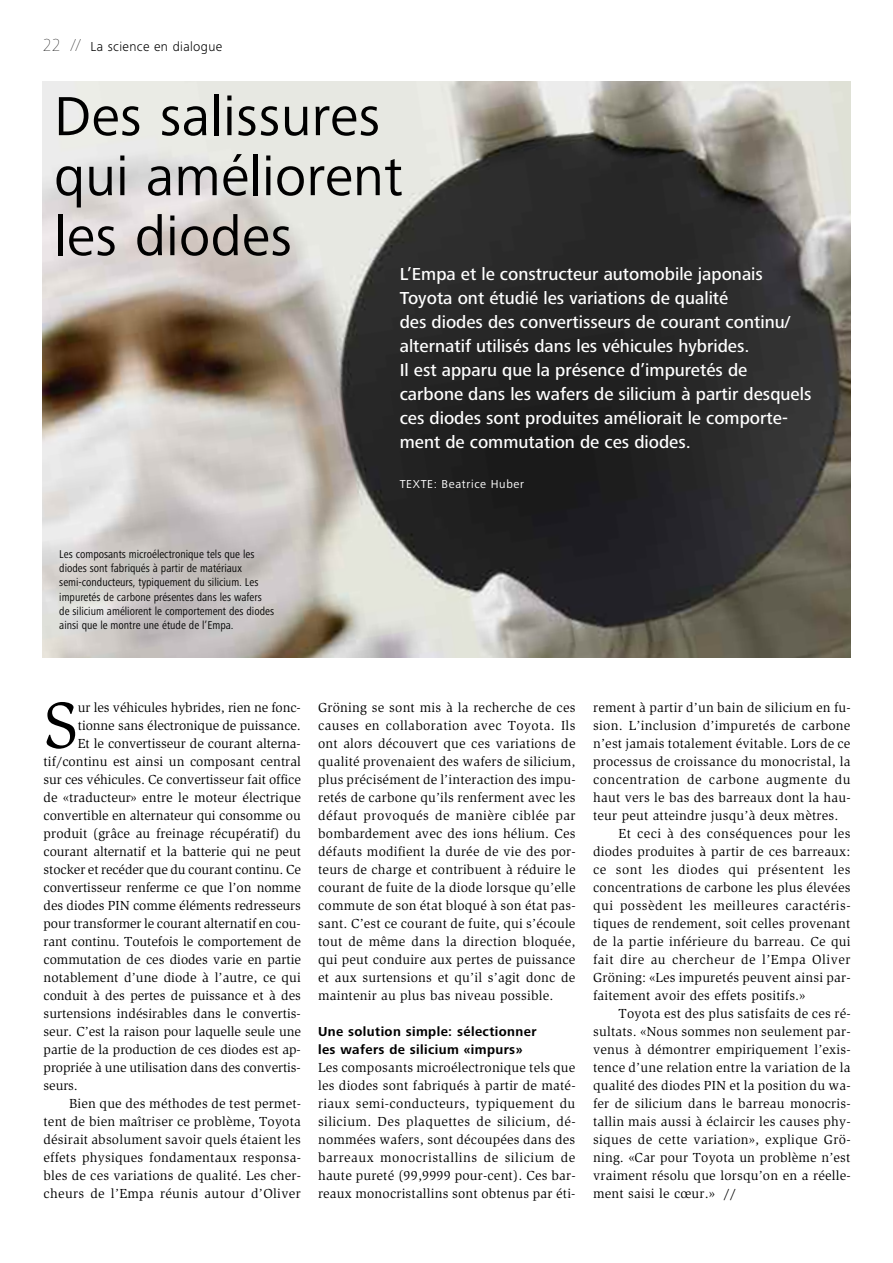
<style>
.page{position:relative;width:893px;height:1263px;background:#fff}
.page>*{position:absolute;margin:0;border:0;box-sizing:border-box;transform-origin:0 0}
.t1{font:67.2px "Slimbach Std";color:#000}
.t2{font:57px/60px "Frutiger Next Pro";letter-spacing:.005em;color:#000}
.t3{font:500 18px/24px "Frutiger Next Pro";color:#fff}
.t4{font:13.5px/18px "Slimbach Std";letter-spacing:.015em;color:#000;text-align:justify}
.t5{font:13.5px "Slimbach Std";letter-spacing:-.005em;color:#000}
.t6{font:13.5px "Slimbach Std";letter-spacing:.035em;color:#000}
.t7{font:700 13.5px/18px "Frutiger Next Pro";letter-spacing:.03em;color:#000}
.t8{font:300 13.5px "Frutiger Next Pro";letter-spacing:.025em;color:#000}
.t9{font:12px "Frutiger Next Pro";letter-spacing:.055em;color:#fff}
.t10{font:condensed 11.7px/14.1px "Frutiger Next Pro";color:#000}
.s1{font-weight:900;font-size:18px}
</style>
<div class="page">
<img style="left:43px;top:82px;width:807px;height:576px">
<p class="t8" style="left:43px;top:42px;width:181px"><span class="s1">22 //</span> La science en dialogue</p>
<h2 class="t2" style="left:54px;top:92px;width:350px">Des salissures qui améliorent les diodes</h2>
<p class="t3" style="left:400px;top:264px;width:413px">L’Empa et le constructeur automobile japonais Toyota ont étudié les variations de qualité<br>des diodes des convertisseurs de courant continu/ alternatif utilisés dans les véhicules hybrides.<br>Il est apparu que la présence d’impuretés de carbone dans les wafers de silicium à partir desquels ces diodes sont produites améliorait le comporte&shy;ment de commutation de ces diodes.</p>
<p class="t9" style="left:400px;top:480px;width:126px">TEXTE: Beatrice Huber</p>
<p class="t10" style="left:59px;top:549px;width:216px">Les composants microélectronique tels que les diodes sont fabriqués à partir de matériaux semi-conducteurs, typiquement du silicium. Les impuretés de carbone présentes dans les wafers de silicium améliorent le comportement des diodes ainsi que le montre une étude de l’Empa.</p>
<h1 class="t1" style="left:44px;top:699px;width:36px">S</h1>
<p class="t5" style="left:78px;top:702px;width:224px">ur les véhicules hybrides, rien ne fonc-</p>
<p class="t5" style="left:78px;top:720px;width:224px">tionne sans électronique de puissance.</p>
<p class="t5" style="left:78px;top:738px;width:224px">Et le convertisseur de courant alterna-</p>
<p class="t4" style="left:44px;top:753px;width:259px">tif/continu est ainsi un composant central</p>
<p class="t5" style="left:44px;top:774px;width:259px">sur ces véhicules. Ce convertisseur fait office</p>
<p class="t4" style="left:44px;top:789px;width:259px">de «traducteur» entre le moteur électrique</p>
<p class="t5" style="left:44px;top:810px;width:259px">convertible en alternateur qui consomme ou</p>
<p class="t4" style="left:44px;top:825px;width:259px">produit (grâce au freinage récupératif) du</p>
<p class="t5" style="left:44px;top:846px;width:259px">courant alternatif et la batterie qui ne peut</p>
<p class="t5" style="left:44px;top:864px;width:259px">stocker et recéder que du courant continu. Ce</p>
<p class="t5" style="left:44px;top:882px;width:259px">convertisseur renferme ce que l’on nomme</p>
<p class="t5" style="left:44px;top:900px;width:259px">des diodes PIN comme éléments redresseurs</p>
<p class="t5" style="left:44px;top:918px;width:259px">pour transformer le courant alternatif en cou-</p>
<p class="t5" style="left:44px;top:936px;width:259px">rant continu. Toutefois le comportement de</p>
<p class="t5" style="left:44px;top:954px;width:259px">commutation de ces diodes varie en partie</p>
<p class="t4" style="left:44px;top:969px;width:259px">notablement d’une diode à l’autre, ce qui</p>
<p class="t5" style="left:44px;top:990px;width:259px">conduit à des pertes de puissance et à des</p>
<p class="t4" style="left:44px;top:1005px;width:259px">surtensions indésirables dans le convertis-</p>
<p class="t5" style="left:44px;top:1026px;width:259px">seur. C’est la raison pour laquelle seule une</p>
<p class="t5" style="left:44px;top:1044px;width:259px">partie de la production de ces diodes est ap-</p>
<p class="t5" style="left:44px;top:1062px;width:259px">propriée à une utilisation dans des convertis-</p>
<p class="t4" style="left:44px;top:1077px;width:36px">seurs.</p>
<p class="t4" style="left:69px;top:1095px;width:233px">Bien que des méthodes de test permet-</p>
<p class="t4" style="left:44px;top:1113px;width:259px">tent de bien maîtriser ce problème, Toyota</p>
<p class="t4" style="left:44px;top:1131px;width:259px">désirait absolument savoir quels étaient les</p>
<p class="t4" style="left:44px;top:1149px;width:259px">effets physiques fondamentaux responsa-</p>
<p class="t4" style="left:44px;top:1167px;width:259px">bles de ces variations de qualité. Les cher-</p>
<p class="t4" style="left:43px;top:1185px;width:259px">cheurs de l’Empa réunis autour d’Oliver</p>
<p class="t4" style="left:318px;top:699px;width:259px">Gröning se sont mis à la recherche de ces causes en collaboration avec Toyota. Ils ont alors découvert que ces variations de qualité provenaient des wafers de silicium, plus précisément de l’interaction des impu&shy;retés de carbone qu’ils renferment avec les défaut provoqués de manière ciblée par bombardement avec des ions hélium. Ces défauts modifient la durée de vie des por&shy;teurs de charge et contribuent à réduire le courant de fuite de la diode lorsque qu’elle commute de son état bloqué à son état pas&shy;sant. C’est ce courant de fuite, qui s’écoule tout de même dans la direction bloquée, qui peut conduire aux pertes de puissance et aux surtensions et qu’il s’agit donc de maintenir au plus bas niveau possible.</p>
<p class="t7" style="left:318px;top:1024px;width:220px">Une solution simple: sélectionner les wafers de silicium «impurs»</p>
<p class="t4" style="left:318px;top:1059px;width:259px">Les composants microélectronique tels que les diodes sont fabriqués à partir de maté&shy;riaux semi-conducteurs, typiquement du silicium. Des plaquettes de silicium, dé&shy;nommées wafers, sont découpées dans des barreaux monocristallins de silicium de haute pureté (99,9999 pour-cent). Ces bar&shy;reaux monocristallins sont obtenus par éti-</p>
<p class="t4" style="left:593px;top:699px;width:259px">rement à partir d’un bain de silicium en fu-</p>
<p class="t4" style="left:593px;top:717px;width:259px">sion. L’inclusion d’impuretés de carbone</p>
<p class="t4" style="left:593px;top:735px;width:259px">n’est jamais totalement évitable. Lors de ce</p>
<p class="t4" style="left:593px;top:753px;width:259px">processus de croissance du monocristal, la</p>
<p class="t6" style="left:593px;top:774px;width:259px">concentration de carbone augmente du</p>
<p class="t4" style="left:593px;top:789px;width:259px">haut vers le bas des barreaux dont la hau-</p>
<p class="t4" style="left:593px;top:807px;width:247px">teur peut atteindre jusqu’à deux mètres.</p>
<p class="t4" style="left:619px;top:825px;width:233px">Et ceci à des conséquences pour les</p>
<p class="t4" style="left:593px;top:843px;width:259px">diodes produites à partir de ces barreaux:</p>
<p class="t6" style="left:593px;top:864px;width:259px">ce sont les diodes qui présentent les</p>
<p class="t4" style="left:593px;top:879px;width:259px">concentrations de carbone les plus élevées</p>
<p class="t6" style="left:593px;top:900px;width:259px">qui possèdent les meilleures caractéris-</p>
<p class="t4" style="left:593px;top:915px;width:259px">tiques de rendement, soit celles provenant</p>
<p class="t4" style="left:593px;top:933px;width:259px">de la partie inférieure du barreau. Ce qui</p>
<p class="t6" style="left:593px;top:954px;width:259px">fait dire au chercheur de l’Empa Oliver</p>
<p class="t4" style="left:593px;top:969px;width:259px">Gröning: «Les impuretés peuvent ainsi par-</p>
<p class="t4" style="left:593px;top:987px;width:214px">faitement avoir des effets positifs.»</p>
<p class="t4" style="left:619px;top:1005px;width:234px">Toyota est des plus satisfaits de ces ré-</p>
<p class="t4" style="left:593px;top:1023px;width:259px">sultats. «Nous sommes non seulement par-</p>
<p class="t4" style="left:593px;top:1041px;width:259px">venus à démontrer empiriquement l’exis-</p>
<p class="t4" style="left:593px;top:1059px;width:259px">tence d’une relation entre la variation de la</p>
<p class="t4" style="left:593px;top:1077px;width:259px">qualité des diodes PIN et la position du wa-</p>
<p class="t4" style="left:593px;top:1095px;width:259px">fer de silicium dans le barreau monocris-</p>
<p class="t4" style="left:593px;top:1113px;width:259px">tallin mais aussi à éclaircir les causes phy-</p>
<p class="t4" style="left:593px;top:1131px;width:259px">siques de cette variation», explique Grö-</p>
<p class="t4" style="left:593px;top:1149px;width:259px">ning. «Car pour Toyota un problème n’est</p>
<p class="t4" style="left:593px;top:1167px;width:259px">vraiment résolu que lorsqu’on en a réelle-</p>
<p class="t4" style="left:593px;top:1185px;width:144px">ment saisi le cœur.» //</p>
</div>
